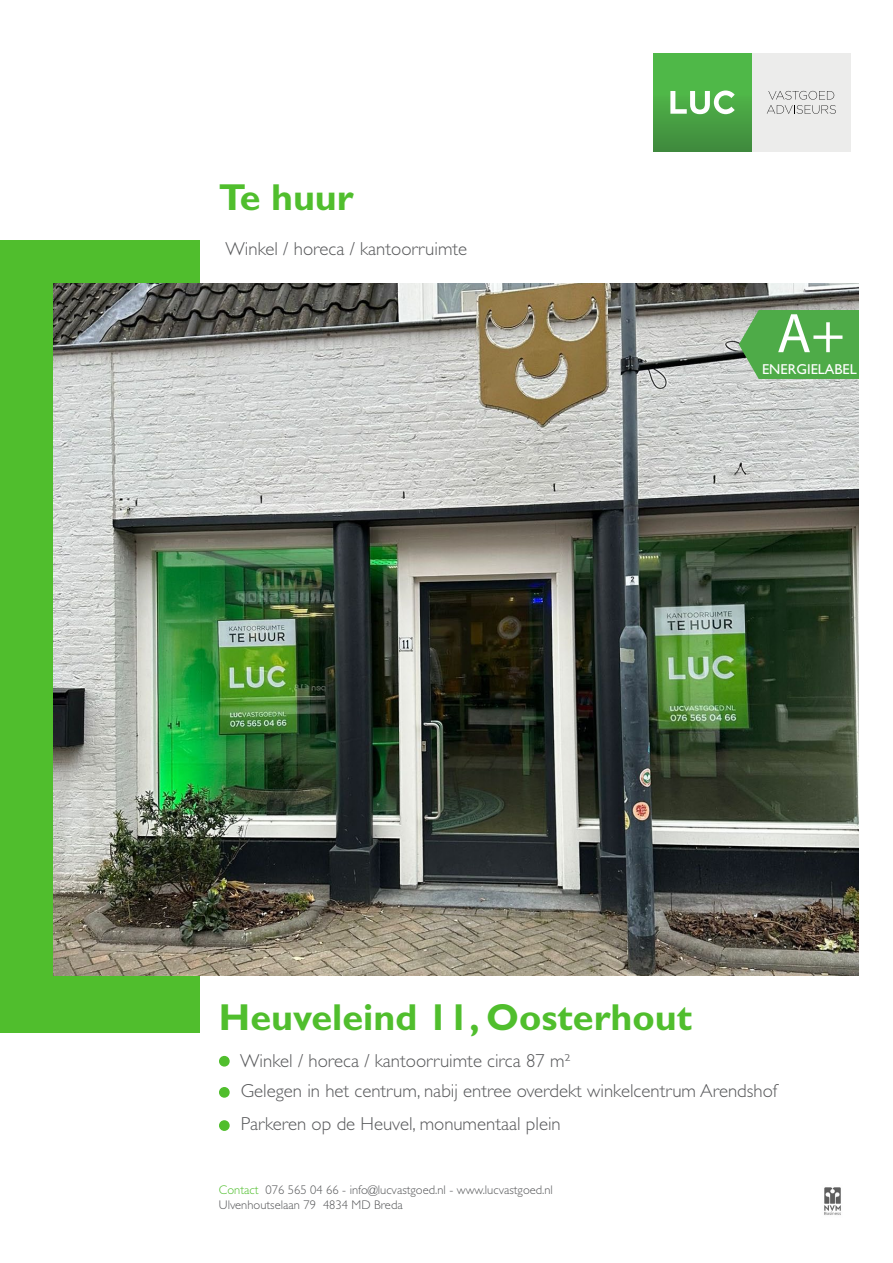
<style>
.page{position:relative;width:893px;height:1263px;background:#fff}
.page>*{position:absolute;margin:0;border:0;box-sizing:border-box;transform-origin:0 0}
.t1{font:56.25px "Myriad Pro";color:#fff}
.t2{font:700 37.65px "Gill Sans";color:#50be2d}
.t3{font:300 18.75px/30.3px "Gill Sans";color:#58595b}
.t4{font:14.4px "Gill Sans";color:#fff}
.t5{font:300 12.6px/15px "Gill Sans";color:#58595b}
.s1{color:#50be2d}
</style>
<div class="page">
<div style="left:0;top:241px;width:200px;height:792px;background:#50be2d"></div>
<div style="left:220px;top:1088px;width:9px;height:9px;background:#50be2d;border-radius:50%"></div>
<div style="left:219px;top:1087px;width:11px;height:11px;border:1px solid #50be2d;border-radius:50%"></div>
<div style="left:220px;top:1056px;width:9px;height:10px;background:#50be2d;border-radius:50%"></div>
<div style="left:219px;top:1056px;width:11px;height:10px;border:1px solid #50be2d;border-radius:50%"></div>
<div style="left:220px;top:1121px;width:9px;height:9px;background:#50be2d;border-radius:50%"></div>
<div style="left:219px;top:1120px;width:11px;height:11px;border:1px solid #50be2d;border-radius:50%"></div>
<div style="left:752px;top:53px;width:98px;height:98px;background:#ececeb"></div>
<svg style="left:767px;top:91px;width:69px;height:23px"></svg>
<div style="left:653px;top:53px;width:99px;height:98px;background:linear-gradient(to bottom,#53c44b,#428f3f)"></div>
<svg style="left:670px;top:90px;width:65px;height:24px"></svg>
<img style="left:824px;top:1187px;width:17px;height:28px">
<img style="left:53px;top:283px;width:805px;height:693px">
<div style="left:792px;top:310px;width:66px;height:69px;background:#4eab48"></div>
<svg style="left:739px;top:310px;width:53px;height:69px;background:#62ae5d"></svg>
<h2 class="t2" style="left:219px;top:175px;width:136px">Te huur</h2>
<p class="t3" style="left:226px;top:233px;width:243px">Winkel / horeca / kantoorruimte</p>
<h1 class="t1" style="left:777px;top:299px;width:69px">A+</h1>
<p class="t4" style="left:762px;top:360px;width:96px">ENERGIELABEL</p>
<h2 class="t2" style="left:219px;top:995px;width:475px">Heuveleind 11, Oosterhout</h2>
<p class="t3" style="left:240px;top:1045px;width:539px">Winkel / horeca / kantoorruimte circa 87 m²<br>Gelegen in het centrum, nabij entree overdekt winkelcentrum Arendshof</p>
<p class="t3" style="left:241px;top:1109px;width:321px">Parkeren op de Heuvel, monumentaal plein</p>
<p class="t5" style="left:219px;top:1182px;width:335px"><span class="s1">Contact</span> 076 565 04 66 - info@lucvastgoed.nl - www.lucvastgoed.nl<br>Ulvenhoutselaan 79 4834 MD Breda</p>
</div>
